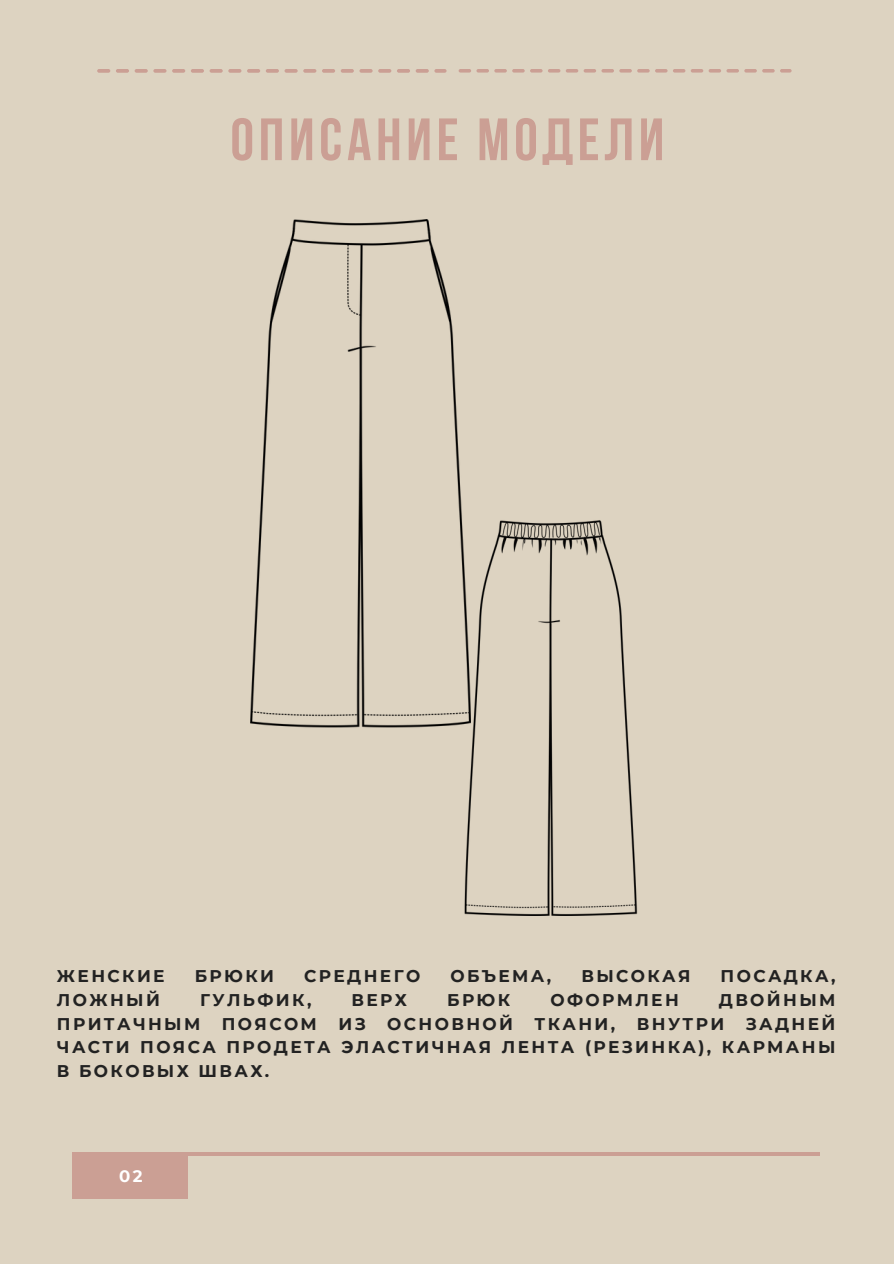
<style>
.page{position:relative;width:894px;height:1264px;background:#fff}
.page>*{position:absolute;margin:0;border:0;box-sizing:border-box;transform-origin:0 0}
.t1{font:59.55px "Bebas Neue Cyrillic";letter-spacing:.08em;color:#cb9f94}
.t2{font:700 16.95px/23.7px "Montserrat";letter-spacing:.14em;color:#222;text-align:justify}
.t3{font:700 16.5px "Montserrat";color:#fff}
</style>
<div class="page">
<div style="left:0;top:0;width:893px;height:1263px;background:#ddd3c1"></div>
<div style="left:72px;top:1152px;width:115px;height:46px;background:#cb9f94"></div>
<hr style="left:72px;top:1152px;width:747px;height:3px;background:#cb9f94">
<svg style="left:97px;top:69px;width:13px;height:3px"></svg>
<svg style="left:116px;top:69px;width:13px;height:3px"></svg>
<svg style="left:135px;top:69px;width:31px;height:3px"></svg>
<svg style="left:172px;top:69px;width:13px;height:3px"></svg>
<svg style="left:191px;top:69px;width:13px;height:3px"></svg>
<hr style="left:209px;top:69px;width:14px;height:3px;background:#cb9f94;border-radius:2px">
<svg style="left:228px;top:69px;width:13px;height:3px"></svg>
<svg style="left:247px;top:69px;width:13px;height:3px"></svg>
<svg style="left:266px;top:69px;width:31px;height:3px"></svg>
<svg style="left:303px;top:69px;width:13px;height:3px"></svg>
<svg style="left:322px;top:69px;width:13px;height:3px"></svg>
<hr style="left:340px;top:69px;width:14px;height:3px;background:#cb9f94;border-radius:2px">
<svg style="left:359px;top:69px;width:13px;height:3px"></svg>
<svg style="left:378px;top:69px;width:13px;height:3px"></svg>
<svg style="left:397px;top:69px;width:31px;height:3px"></svg>
<svg style="left:434px;top:69px;width:12px;height:3px"></svg>
<svg style="left:458px;top:69px;width:48px;height:3px"></svg>
<svg style="left:512px;top:69px;width:12px;height:3px"></svg>
<svg style="left:530px;top:69px;width:83px;height:3px"></svg>
<svg style="left:619px;top:69px;width:12px;height:3px"></svg>
<svg style="left:637px;top:69px;width:12px;height:3px"></svg>
<svg style="left:655px;top:69px;width:83px;height:3px"></svg>
<svg style="left:744px;top:69px;width:12px;height:3px"></svg>
<svg style="left:762px;top:69px;width:29px;height:3px"></svg>
<img style="left:250px;top:220px;width:212px;height:508px">
<img style="left:452px;top:504px;width:186px;height:411px">
<p class="t1" style="left:230px;top:115px;width:435px">Описание модели</p>
<h1 class="t2" style="left:57px;top:964px;width:109px">ЖЕНСКИЕ</h1>
<h1 class="t2" style="left:195px;top:964px;width:81px">БРЮКИ</h1>
<h1 class="t2" style="left:304px;top:964px;width:118px">СРЕДНЕГО</h1>
<h1 class="t2" style="left:450px;top:964px;width:102px">ОБЪЕМА,</h1>
<h1 class="t2" style="left:581px;top:964px;width:111px">ВЫСОКАЯ</h1>
<h1 class="t2" style="left:720px;top:964px;width:116px">ПОСАДКА,</h1>
<h1 class="t2" style="left:57px;top:988px;width:104px">ЛОЖНЫЙ</h1>
<h1 class="t2" style="left:200px;top:988px;width:113px">ГУЛЬФИК,</h1>
<h1 class="t2" style="left:351px;top:988px;width:57px">ВЕРХ</h1>
<h1 class="t2" style="left:447px;top:988px;width:65px">БРЮК</h1>
<h1 class="t2" style="left:550px;top:988px;width:130px">ОФОРМЛЕН</h1>
<h1 class="t2" style="left:718px;top:988px;width:118px">ДВОЙНЫМ</h1>
<h1 class="t2" style="left:57px;top:1011px;width:145px">ПРИТАЧНЫМ</h1>
<h1 class="t2" style="left:222px;top:1011px;width:97px">ПОЯСОМ</h1>
<h1 class="t2" style="left:338px;top:1011px;width:29px">ИЗ</h1>
<h1 class="t2" style="left:387px;top:1011px;width:127px">ОСНОВНОЙ</h1>
<h1 class="t2" style="left:534px;top:1011px;width:82px">ТКАНИ,</h1>
<h1 class="t2" style="left:636px;top:1011px;width:89px">ВНУТРИ</h1>
<h1 class="t2" style="left:57px;top:1011px;width:779px;text-indent:688px">ЗАДНЕЙ ЧАСТИ ПОЯСА ПРОДЕТА ЭЛАСТИЧНАЯ ЛЕНТА (РЕЗИНКА), КАРМАНЫ В БОКОВЫХ ШВАХ.</h1>
<p class="t3" style="left:119px;top:1166px;width:25px">02</p>
</div>
